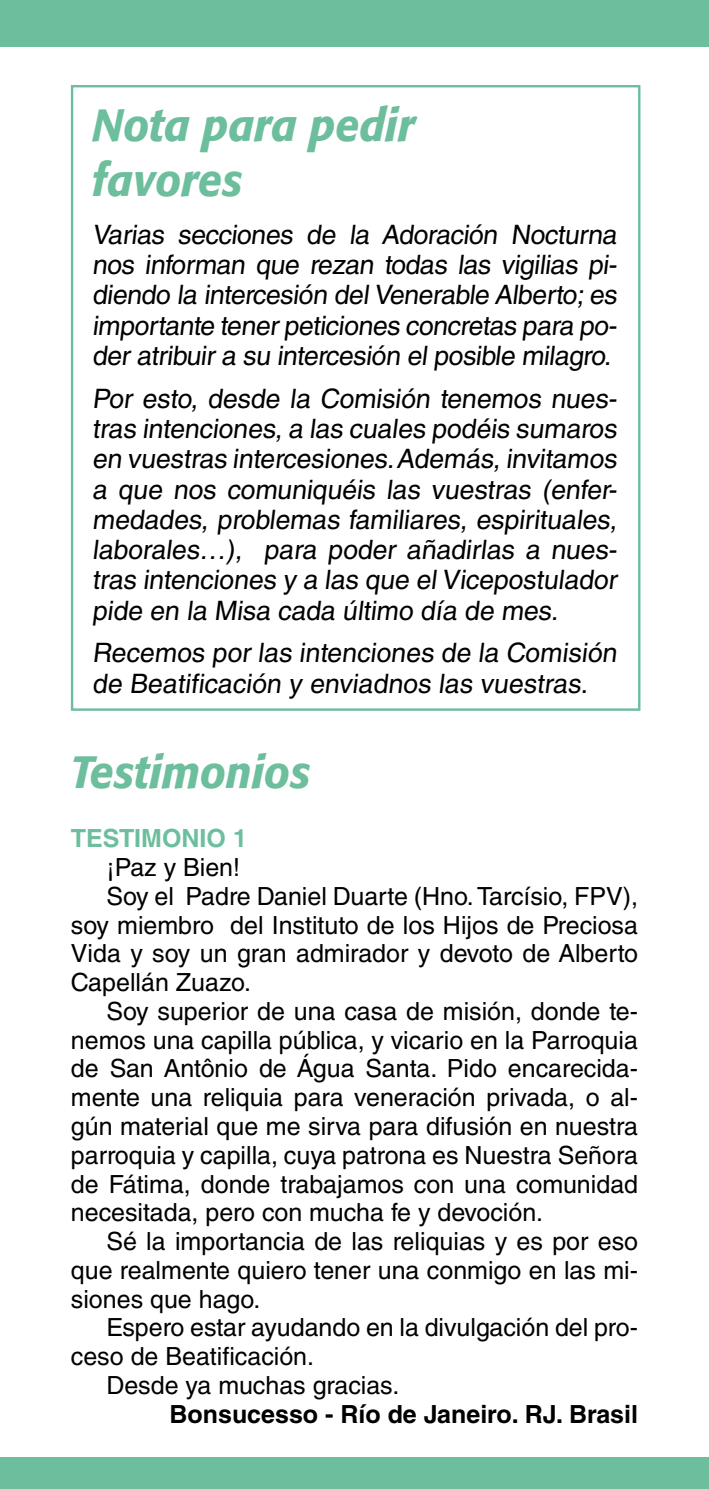
<style>
.page{position:relative;width:709px;height:1489px;background:#fff}
.page>*{position:absolute;margin:0;border:0;box-sizing:border-box;transform-origin:0 0}
.t1{font:italic 500 45px/55px "Formata";color:#6cbe9d;scale:.95 1}
.t2{font:26.75px/30.2px "Helvetica LT Std";color:#000;text-align:justify}
.t3{font:25px "Helvetica LT Std";color:#000}
.t4{font:700 25px "Helvetica LT Std";color:#000}
.t5{font:700 25px "Helvetica LT Std";color:#6cbe9d}
</style>
<div class="page">
<div style="left:0;top:0;width:709px;height:46px;background:#6cbe9d"></div>
<div style="left:0;top:1456px;width:709px;height:32px;background:#6cbe9d"></div>
<div style="left:71px;top:85px;width:569px;height:625px;border:2px solid #6cbe9d"></div>
<h1 class="t1" style="left:92px;top:98px;width:341px">Nota para pedir favores</h1>
<p class="t2" style="left:92px;top:219px;width:530px">Varias secciones de la Adoración Nocturna nos informan que rezan todas las vigilias pi&shy;diendo la intercesión delVenerable Alberto;es importante tener peticiones concretas para po&shy;der atribuir a su intercesión el posible milagro.</p>
<p class="t2" style="left:92px;top:383px;width:530px">Por esto, desde la Comisión tenemos nues&shy;tras intenciones, a las cuales podéis sumaros en vuestras intercesiones.Además, invitamos a que nos comuniquéis las vuestras (enfer&shy;medades, problemas familiares, espirituales, laborales…), para poder añadirlas a nues&shy;tras intenciones y a las que elVicepostulador pide en la Misa cada último día de mes.</p>
<p class="t2" style="left:92px;top:638px;width:530px">Recemos por las intenciones de la Comisión de Beatificación y enviadnos las vuestras.</p>
<h1 class="t1" style="left:71px;top:744px;width:254px">Testimonios</h1>
<p class="t5" style="left:71px;top:823px;width:177px">TESTIMONIO 1</p>
<p class="t3" style="left:106px;top:852px;width:135px">¡Paz y Bien!</p>
<p class="t3" style="left:106px;top:881px;width:533px">Soy el Padre Daniel Duarte (Hno. Tarcísio, FPV),</p>
<p class="t3" style="left:71px;top:910px;width:568px">soy miembro del Instituto de los Hijos de Preciosa</p>
<p class="t3" style="left:71px;top:939px;width:568px">Vida y soy un gran admirador y devoto de Alberto</p>
<p class="t3" style="left:71px;top:967px;width:182px">Capellán Zuazo.</p>
<p class="t3" style="left:106px;top:996px;width:533px">Soy superior de una casa de misión, donde te-</p>
<p class="t3" style="left:71px;top:1025px;width:568px">nemos una capilla pública, y vicario en la Parroquia</p>
<p class="t3" style="left:71px;top:1054px;width:568px">de San Antônio de Água Santa. Pido encarecida-</p>
<p class="t3" style="left:71px;top:1082px;width:568px">mente una reliquia para veneración privada, o al-</p>
<p class="t3" style="left:71px;top:1111px;width:569px">gún material que me sirva para difusión en nuestra</p>
<p class="t3" style="left:71px;top:1140px;width:568px">parroquia y capilla, cuya patrona es Nuestra Señora</p>
<p class="t3" style="left:71px;top:1169px;width:568px">de Fátima, donde trabajamos con una comunidad</p>
<p class="t3" style="left:71px;top:1197px;width:474px">necesitada, pero con mucha fe y devoción.</p>
<p class="t3" style="left:106px;top:1226px;width:533px">Sé la importancia de las reliquias y es por eso</p>
<p class="t3" style="left:71px;top:1255px;width:568px">que realmente quiero tener una conmigo en las mi-</p>
<p class="t3" style="left:71px;top:1284px;width:191px">siones que hago.</p>
<p class="t3" style="left:106px;top:1312px;width:533px">Espero estar ayudando en la divulgación del pro-</p>
<p class="t3" style="left:71px;top:1341px;width:245px">ceso de Beatificación.</p>
<p class="t3" style="left:106px;top:1370px;width:294px">Desde ya muchas gracias.</p>
<p class="t4" style="left:169px;top:1398px;width:470px">Bonsucesso - Río de Janeiro. RJ. Brasil</p>
</div>
